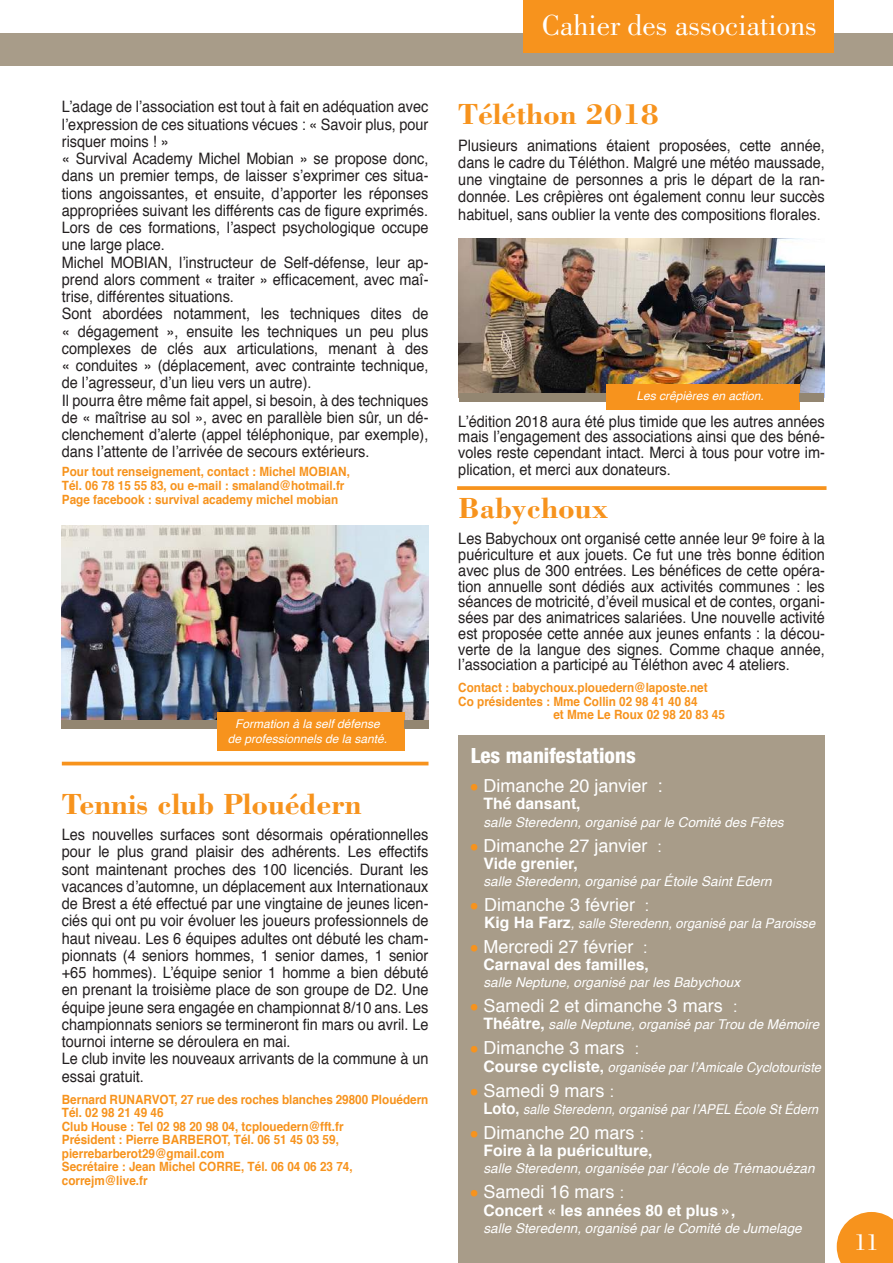
<style>
.page{position:relative;width:893px;height:1263px;background:#fff}
.page>*{position:absolute;margin:0;border:0;box-sizing:border-box;transform-origin:0 0}
.t1{font:700 30px "Bodoni";color:#f7931d}
.t2{font:30px "Bodoni";color:#fff}
.t3{font:24px "Bodoni";color:#fff}
.t4{font:800 condensed 21px "Helvetica Neue";color:#fff}
.t5{font:18px "Helvetica";color:#fff}
.t6{font:15.75px/17.2px "Helvetica";color:#231f20;text-align:justify;scale:.92 1}
.t7{font:700 15.75px "Helvetica";color:#fff}
.t8{font:italic 13.5px "Helvetica";color:#fff}
.t9{font:italic 13.5px "Helvetica";color:#fff;scale:.96 1}
.t10{font:italic 13.5px "Helvetica";color:#fff;scale:.94 1}
.t11{font:700 12.75px/13.5px "Helvetica";color:#f7931d;scale:.92 1}
.t12{font:italic 12px/15px "Helvetica";color:#fff;text-align:center}
.s1{font-size:30px;color:#f7931d}
.s2{font-size:15.75px}
.s3{font-weight:700;font-style:normal;font-size:15.75px}
</style>
<div class="page">
<div style="left:0;top:34px;width:893px;height:32px;background:#a89c89"></div>
<div style="left:523px;top:0;width:310px;height:52px;background:#f7931d"></div>
<svg style="left:837px;top:1212px;width:56px;height:51px;background:#f79f36"></svg>
<svg style="left:457px;top:486px;width:369px;height:4px"></svg>
<hr style="left:62px;top:762px;width:366px;height:3px;background:#f7931d">
<img style="left:458px;top:238px;width:367px;height:159px">
<img style="left:62px;top:525px;width:366px;height:195px">
<div style="left:606px;top:385px;width:194px;height:25px;background:#f7931d"></div>
<div style="left:217px;top:712px;width:187px;height:38px;background:#f7931d"></div>
<div style="left:800px;top:393px;width:24px;height:8px;background:#938671"></div>
<div style="left:404px;top:720px;width:24px;height:9px;background:#938671"></div>
<div style="left:460px;top:393px;width:146px;height:8px;background:#938671"></div>
<div style="left:62px;top:720px;width:155px;height:9px;background:#938671"></div>
<div style="left:459px;top:735px;width:366px;height:528px;background:#a89c89"></div>
<p class="t6" style="left:62px;top:99px;width:400px;text-align:left">L’adage de l’association est tout à fait en adéquation avec l’expression de ces situations vécues : « Savoir plus, pour risquer moins ! »<br>« Survival Academy Michel Mobian » se propose donc, dans un premier temps, de laisser s’exprimer ces situa&shy;tions angoissantes, et ensuite, d’apporter les réponses appropriées suivant les différents cas de figure exprimés.<br>Lors de ces formations, l’aspect psychologique occupe une large place.<br>Michel MOBIAN, l’instructeur de Self-défense, leur ap&shy;prend alors comment « traiter » efficacement, avec maî&shy;trise, différentes situations.<br>Sont abordées notamment, les techniques dites de « dégagement », ensuite les techniques un peu plus complexes de clés aux articulations, menant à des « conduites » (déplacement, avec contrainte technique, de l’agresseur, d’un lieu vers un autre).<br>Il pourra être même fait appel, si besoin, à des techniques de « maîtrise au sol », avec en parallèle bien sûr, un dé&shy;clenchement d’alerte (appel téléphonique, par exemple), dans l’attente de l’arrivée de secours extérieurs.</p>
<p class="t11" style="left:62px;top:464px;width:315px;line-height:14.2px">Pour tout renseignement, contact : Michel MOBIAN,<br>Tél. 06 78 15 55 83, ou e-mail : smaland@hotmail.fr<br>Page facebook : survival academy michel mobian</p>
<p class="t12" style="left:228px;top:716px;width:161px">Formation à la self défense de professionnels de la santé.</p>
<h1 class="t1" style="left:62px;top:785px;width:301px">Tennis club Plouédern</h1>
<p class="t6" style="left:62px;top:826px;width:400px;text-align:left">Les nouvelles surfaces sont désormais opérationnelles pour le plus grand plaisir des adhérents. Les effectifs sont maintenant proches des 100 licenciés. Durant les vacances d’automne, un déplacement aux Internationaux de Brest a été effectué par une vingtaine de jeunes licen&shy;ciés qui ont pu voir évoluer les joueurs professionnels de haut niveau. Les 6 équipes adultes ont débuté les cham&shy;pionnats (4 seniors hommes, 1 senior dames, 1 senior +65 hommes). L’équipe senior 1 homme a bien débuté en prenant la troisième place de son groupe de D2. Une équipe jeune sera engagée en championnat 8/10 ans. Les championnats seniors se termineront fin mars ou avril. Le tournoi interne se déroulera en mai.<br>Le club invite les nouveaux arrivants de la commune à un essai gratuit.</p>
<p class="t11" style="left:62px;top:1092px;width:400px">Bernard RUNARVOT, 27 rue des roches blanches 29800 Plouédern Tél. 02 98 21 49 46<br>Club House : Tel 02 98 20 98 04, tcplouedern@fft.fr<br>Président : Pierre BARBEROT, Tél. 06 51 45 03 59, pierrebarberot29@gmail.com<br>Secrétaire : Jean Michel CORRE, Tél. 06 04 06 23 74, correjm@live.fr</p>
<h1 class="t2" style="left:542px;top:8px;width:276px">Cahier des associations</h1>
<h1 class="t1" style="left:458px;top:96px;width:202px">Téléthon 2018</h1>
<p class="t6" style="left:458px;top:137px;width:400px">Plusieurs animations étaient proposées, cette année, dans le cadre du Téléthon. Malgré une météo maussade, une vingtaine de personnes a pris le départ de la ran&shy;donnée. Les crêpières ont également connu leur succès habituel, sans oublier la vente des compositions florales.</p>
<p class="t12" style="left:636px;top:389px;width:129px">Les crêpières en action.</p>
<p class="t6" style="left:458px;top:414px;width:400px;line-height:15.8px">L’édition 2018 aura été plus timide que les autres années mais l’engagement des associations ainsi que des béné&shy;voles reste cependant intact. Merci à tous pour votre im-</p>
<p class="t6" style="left:458px;top:462px;width:233px">plication, et merci aux donateurs.</p>
<h1 class="t1" style="left:458px;top:489px;width:152px">Babychoux</h1>
<p class="t6" style="left:458px;top:531px;width:400px;line-height:15.8px">Les Babychoux ont organisé cette année leur 9<sup>e</sup> foire à la puériculture et aux jouets. Ce fut une très bonne édition avec plus de 300 entrées. Les bénéfices de cette opéra&shy;tion annuelle sont dédiés aux activités communes : les séances de motricité, d’éveil musical et de contes, organi&shy;sées par des animatrices salariées. Une nouvelle activité est proposée cette année aux jeunes enfants : la décou&shy;verte de la langue des signes. Comme chaque année, l’association a participé au Téléthon avec 4 ateliers.</p>
<p class="t11" style="left:458px;top:681px;width:273px">Contact : babychoux.plouedern@laposte.net</p>
<p class="t11" style="left:458px;top:695px;width:262px">Co présidentes : Mme Collin 02 98 41 40 84</p>
<p class="t11" style="left:553px;top:708px;width:188px">et Mme Le Roux 02 98 20 83 45</p>
<h3 class="t4" style="left:471px;top:742px;width:166px">Les manifestations</h3>
<p class="t5" style="left:469px;top:772px;width:195px"><span class="s1">•</span> Dimanche 20 janvier :</p>
<p class="t7" style="left:484px;top:791px;width:99px">Thé dansant,</p>
<p class="t8" style="left:484px;top:811px;width:302px">salle Steredenn, organisé par le Comité des Fêtes</p>
<p class="t5" style="left:469px;top:831px;width:194px"><span class="s1">•</span> Dimanche 27 janvier <span class="s2">:</span></p>
<p class="t7" style="left:484px;top:851px;width:96px">Vide grenier,</p>
<p class="t8" style="left:484px;top:871px;width:290px">salle Steredenn, organisé par Étoile Saint Edern</p>
<p class="t5" style="left:469px;top:891px;width:182px"><span class="s1">•</span> Dimanche 3 février <span class="s2">:</span></p>
<p class="t8" style="left:484px;top:913px;width:333px"><span class="s3">Kig Ha Farz</span>, salle Steredenn, organisé par la Paroisse</p>
<p class="t5" style="left:469px;top:933px;width:180px"><span class="s1">•</span> Mercredi 27 février <span class="s2">:</span></p>
<p class="t7" style="left:484px;top:952px;width:167px">Carnaval des familles,</p>
<p class="t8" style="left:484px;top:972px;width:258px">salle Neptune, organisé par les Babychoux</p>
<p class="t5" style="left:469px;top:992px;width:270px"><span class="s1">•</span> Samedi 2 et dimanche 3 mars <span class="s2">:</span></p>
<p class="t8" style="left:484px;top:1014px;width:337px"><span class="s3">Théâtre,</span> salle Neptune, organisé par Trou de Mémoire</p>
<p class="t5" style="left:469px;top:1034px;width:172px"><span class="s1">•</span> Dimanche 3 mars <span class="s2">:</span></p>
<p class="t9" style="left:484px;top:1056px;width:353px"><span class="s3">Course cycliste,</span> organisée par l’Amicale Cyclotouriste</p>
<p class="t5" style="left:469px;top:1076px;width:147px"><span class="s1">•</span> Samedi 9 mars <span class="s2">:</span></p>
<p class="t10" style="left:484px;top:1098px;width:358px"><span class="s3">Loto,</span> salle Steredenn, organisé par l’APEL École St Édern</p>
<p class="t5" style="left:469px;top:1119px;width:177px"><span class="s1">•</span> Dimanche 20 mars <span class="s2">:</span></p>
<p class="t7" style="left:484px;top:1138px;width:170px">Foire à la puériculture,</p>
<p class="t8" style="left:484px;top:1158px;width:332px">salle Steredenn, organisée par l’école de Trémaouézan</p>
<p class="t5" style="left:469px;top:1178px;width:157px"><span class="s1">•</span> Samedi 16 mars <span class="s2">:</span></p>
<p class="t7" style="left:484px;top:1197px;width:254px">Concert « les années 80 et plus »,</p>
<p class="t8" style="left:484px;top:1217px;width:320px">salle Steredenn, organisé par le Comité de Jumelage</p>
<h2 class="t3" style="left:855px;top:1229px;width:25px">11</h2>
</div>
